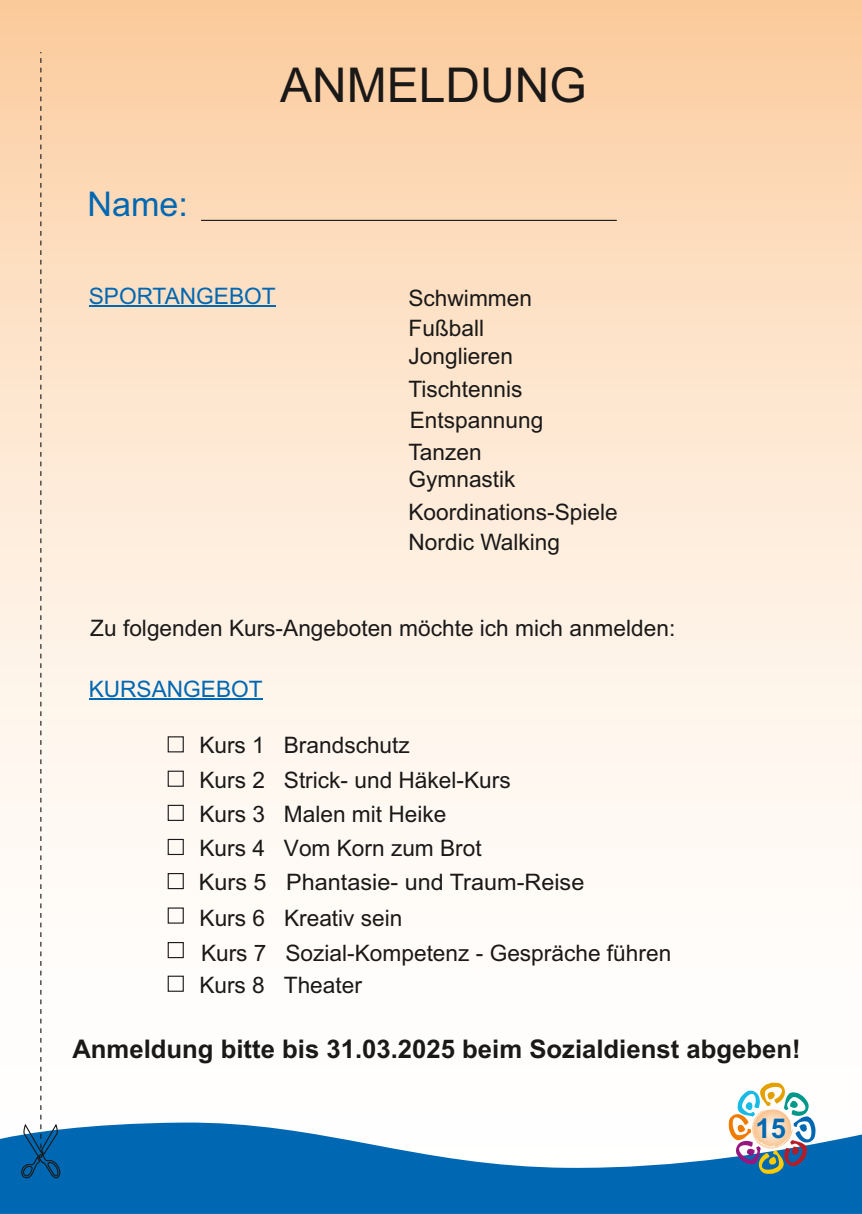
<style>
.page{position:relative;width:862px;height:1214px;background:#fff}
.page>*{position:absolute;margin:0;border:0;box-sizing:border-box;transform-origin:0 0}
.t1{font:48px "Arial";color:#1a1918}
.t2{font:34px "Arial";color:#0068b3}
.t3{font:700 27.4px "Arial";color:#0068b3}
.t4{font:700 25.6px "Arial";color:#1a1918}
.t5{font:22.6px/34.2px "Arial";color:#1a1918}
.t6{font:22.6px "Arial";color:#0068b3}
</style>
<div class="page">
<img style="left:0;top:0;width:862px;height:992px">
<svg style="left:0;top:1122px;width:862px;height:91px;fill:#0068b3"></svg>
<svg style="left:729px;top:1082px;width:86px;height:91px"></svg>
<hr style="left:201px;top:220px;width:416px;height:1px;background:#1a1918">
<hr style="left:89px;top:306px;width:187px;height:1px;background:#0068b3">
<hr style="left:89px;top:698px;width:174px;height:1px;background:#0068b3">
<div style="left:168px;top:736px;width:16px;height:16px;border:1px solid #1a1918"></div>
<div style="left:168px;top:770px;width:16px;height:16px;border:1px solid #1a1918"></div>
<div style="left:168px;top:804px;width:16px;height:16px;border:1px solid #1a1918"></div>
<div style="left:168px;top:838px;width:16px;height:16px;border:1px solid #1a1918"></div>
<div style="left:168px;top:872px;width:16px;height:17px;border:1px solid #1a1918"></div>
<div style="left:168px;top:907px;width:16px;height:16px;border:1px solid #1a1918"></div>
<div style="left:168px;top:941px;width:16px;height:17px;border:1px solid #1a1918"></div>
<svg style="left:21px;top:52px;width:40px;height:1126px"></svg>
<div style="left:168px;top:975px;width:16px;height:16px;border:1px solid #1a1918"></div>
<h2 class="t2" style="left:88px;top:181px;width:102px">Name:</h2>
<h1 class="t1" style="left:280px;top:52px;width:308px">ANMELDUNG</h1>
<p class="t6" style="left:89px;top:280px;width:188px">SPORTANGEBOT</p>
<p class="t5" style="left:408px;top:281px;width:125px">Schwimmen</p>
<p class="t5" style="left:408px;top:313px;width:106px;line-height:28.6px">Fußball<br>Jonglieren</p>
<p class="t5" style="left:408px;top:373px;width:136px;line-height:31.4px">Tischtennis<br>Entspannung<br>Tanzen</p>
<p class="t5" style="left:408px;top:462px;width:109px">Gymnastik</p>
<p class="t5" style="left:408px;top:494px;width:211px">Koordinations-Spiele</p>
<p class="t5" style="left:408px;top:524px;width:153px">Nordic Walking</p>
<p class="t5" style="left:90px;top:610px;width:586px">Zu folgenden Kurs-Angeboten möchte ich mich anmelden:</p>
<p class="t6" style="left:89px;top:673px;width:175px">KURSANGEBOT</p>
<p class="t5" style="left:199px;top:728px;width:387px">Kurs 1 Brandschutz<br>Kurs 2 Strick- und Häkel-Kurs<br>Kurs 3 Malen mit Heike<br>Kurs 4 Vom Korn zum Brot<br>Kurs 5 Phantasie- und Traum-Reise</p>
<p class="t5" style="left:200px;top:901px;width:204px">Kurs 6 Kreativ sein</p>
<p class="t5" style="left:201px;top:935px;width:472px">Kurs 7 Sozial-Kompetenz - Gespräche führen</p>
<p class="t5" style="left:199px;top:967px;width:164px">Kurs 8 Theater</p>
<p class="t4" style="left:72px;top:1031px;width:730px">Anmeldung bitte bis 31.03.2025 beim Sozialdienst abgeben!</p>
<p class="t3" style="left:755px;top:1109px;width:32px">15</p>
</div>
